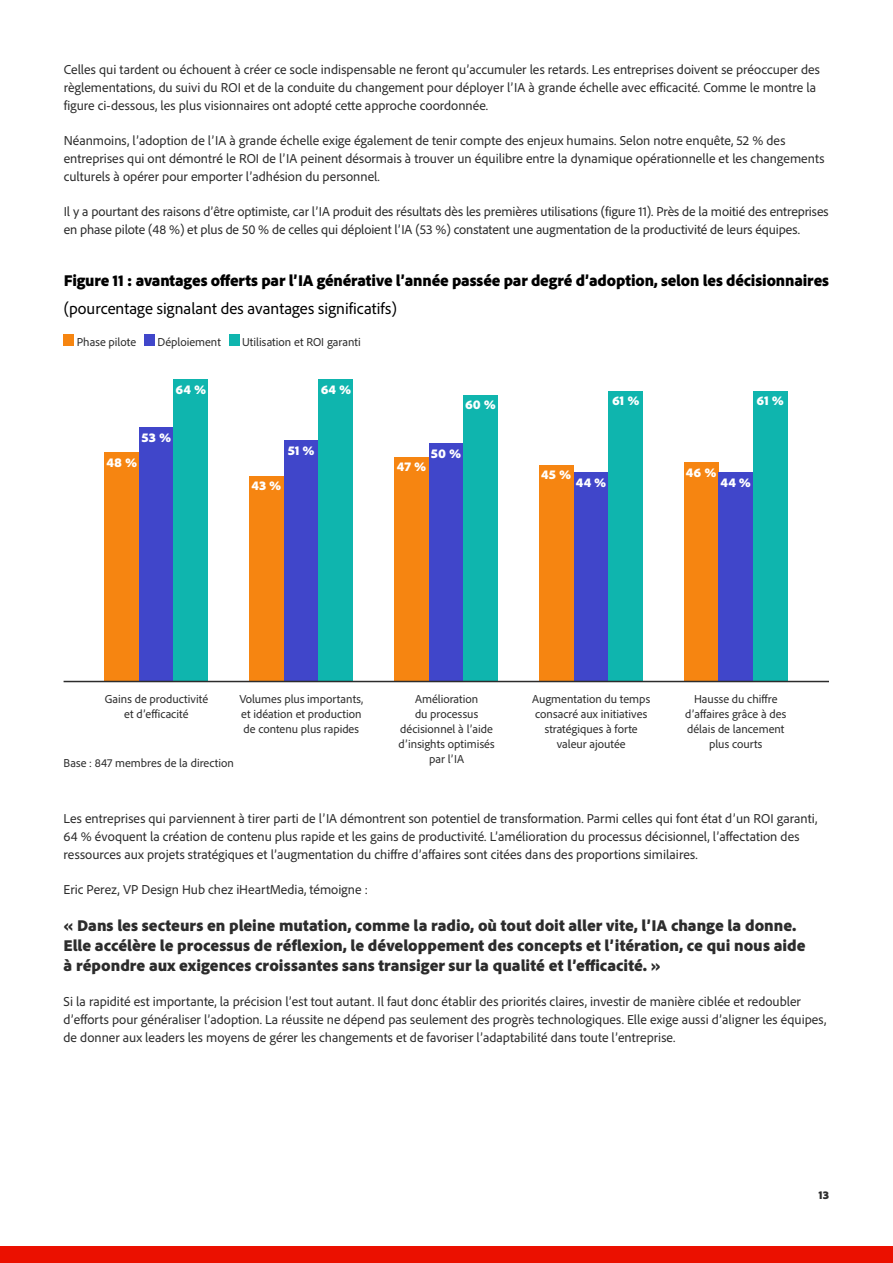
<style>
.page{position:relative;width:893px;height:1263px;background:#fff}
.page>*{position:absolute;margin:0;border:0;box-sizing:border-box;transform-origin:0 0}
.Quote_style{font:900 16.5px/19.8px "Adobe Clean";color:#2c2c2c}
.Subhead{font:900 16.5px "Adobe Clean";letter-spacing:-.01em;color:#000}
.Subhead-2{font:16.5px "Adobe Clean";color:#000}
.Body_copy_dark_gray{font:13.5px/18px "Adobe Clean";color:#2c2c2c}
.Body_copy_dark_gray-2{font:900 13.5px "Adobe Clean";letter-spacing:.005em;color:#fff}
.Label{font:12px/15px "Adobe Clean";color:#2c2c2c;text-align:center}
.Subhead-3{font:12px "Adobe Clean";color:#2c2c2c}
.Base_Source{font:12px "Adobe Clean";color:#2c2c2c}
.Quote_style-2{font:900 12px "Adobe Clean";color:#2c2c2c}
</style>
<div class="page">
<div style="left:0;top:1247px;width:893px;height:16px;background:#eb1000"></div>
<div style="left:64px;top:334px;width:10px;height:12px;background:#f68511"></div>
<div style="left:144px;top:334px;width:11px;height:12px;background:#4046ca"></div>
<div style="left:229px;top:334px;width:10px;height:12px;background:#0fb5ae"></div>
<div style="left:105px;top:452px;width:34px;height:229px;background:#f68511"></div>
<div style="left:139px;top:427px;width:35px;height:254px;background:#4046ca"></div>
<div style="left:174px;top:379px;width:34px;height:302px;background:#0fb5ae"></div>
<div style="left:249px;top:476px;width:35px;height:205px;background:#f68511"></div>
<div style="left:284px;top:440px;width:35px;height:241px;background:#4046ca"></div>
<div style="left:319px;top:379px;width:34px;height:302px;background:#0fb5ae"></div>
<div style="left:394px;top:457px;width:35px;height:224px;background:#f68511"></div>
<div style="left:429px;top:443px;width:34px;height:238px;background:#4046ca"></div>
<div style="left:463px;top:395px;width:35px;height:286px;background:#0fb5ae"></div>
<div style="left:539px;top:465px;width:35px;height:216px;background:#f68511"></div>
<div style="left:574px;top:472px;width:35px;height:209px;background:#4046ca"></div>
<div style="left:609px;top:391px;width:34px;height:290px;background:#0fb5ae"></div>
<div style="left:684px;top:462px;width:35px;height:219px;background:#f68511"></div>
<div style="left:719px;top:472px;width:34px;height:209px;background:#4046ca"></div>
<div style="left:753px;top:391px;width:34px;height:290px;background:#0fb5ae"></div>
<hr style="left:64px;top:681px;width:765px;height:1px;background:#2c2c2c">
<p class="Body_copy_dark_gray" style="left:64px;top:60px;width:758px">Celles qui tardent ou échouent à créer ce socle indispensable ne feront qu’accumuler les retards. Les entreprises doivent se préoccuper des règlementations, du suivi du ROI et de la conduite du changement pour déployer l’IA à grande échelle avec efficacité. Comme le montre la figure ci-dessous, les plus visionnaires ont adopté cette approche coordonnée.</p>
<p class="Body_copy_dark_gray" style="left:64px;top:131px;width:762px">Néanmoins, l’adoption de l’IA à grande échelle exige également de tenir compte des enjeux humains. Selon notre enquête, 52 % des entreprises qui ont démontré le ROI de l’IA peinent désormais à trouver un équilibre entre la dynamique opérationnelle et les changements culturels à opérer pour emporter l’adhésion du personnel.</p>
<p class="Body_copy_dark_gray" style="left:64px;top:202px;width:766px">Il y a pourtant des raisons d’être optimiste, car l’IA produit des résultats dès les premières utilisations (figure 11). Près de la moitié des entreprises en phase pilote (48 %) et plus de 50 % de celles qui déploient l’IA (53 %) constatent une augmentation de la productivité de leurs équipes.</p>
<p class="Subhead" style="left:64px;top:269px;width:767px">Figure 11 : avantages offerts par l’IA générative l’année passée par degré d’adoption, selon les décisionnaires</p>
<p class="Subhead-2" style="left:64px;top:298px;width:334px">(pourcentage signalant des avantages significatifs)</p>
<p class="Subhead-3" style="left:77px;top:334px;width:61px">Phase pilote</p>
<p class="Subhead-3" style="left:158px;top:334px;width:65px">Déploiement</p>
<p class="Subhead-3" style="left:242px;top:334px;width:120px">Utilisation et ROI garanti</p>
<p class="Body_copy_dark_gray-2" style="left:176px;top:380px;width:32px">64 %</p>
<p class="Body_copy_dark_gray-2" style="left:142px;top:428px;width:31px">53 %</p>
<p class="Body_copy_dark_gray-2" style="left:107px;top:453px;width:32px">48 %</p>
<p class="Body_copy_dark_gray-2" style="left:321px;top:380px;width:32px">64 %</p>
<p class="Body_copy_dark_gray-2" style="left:288px;top:441px;width:29px">51 %</p>
<p class="Body_copy_dark_gray-2" style="left:251px;top:477px;width:32px">43 %</p>
<p class="Body_copy_dark_gray-2" style="left:465px;top:396px;width:32px">60 %</p>
<p class="Body_copy_dark_gray-2" style="left:431px;top:444px;width:32px">50 %</p>
<p class="Body_copy_dark_gray-2" style="left:397px;top:458px;width:31px">47 %</p>
<p class="Body_copy_dark_gray-2" style="left:612px;top:391px;width:29px">61 %</p>
<p class="Body_copy_dark_gray-2" style="left:757px;top:391px;width:29px">61 %</p>
<p class="Body_copy_dark_gray-2" style="left:541px;top:465px;width:32px">45 %</p>
<p class="Body_copy_dark_gray-2" style="left:686px;top:463px;width:32px">46 %</p>
<p class="Body_copy_dark_gray-2" style="left:576px;top:473px;width:32px">44 %</p>
<p class="Body_copy_dark_gray-2" style="left:720px;top:473px;width:32px">44 %</p>
<p class="Label" style="left:105px;top:691px;width:105px">Gains de productivité et d’efficacité</p>
<p class="Label" style="left:239px;top:691px;width:125px;text-align:left">Volumes plus importants, et idéation et production de contenu plus rapides</p>
<p class="Label" style="left:398px;top:691px;width:98px">Amélioration<br>du processus décisionnel à l’aide d’insights optimisés par l’IA</p>
<p class="Label" style="left:532px;top:691px;width:119px">Augmentation du temps consacré aux initiatives stratégiques à forte valeur ajoutée</p>
<p class="Label" style="left:685px;top:691px;width:102px">Hausse du chiffre d’affaires grâce à des délais de lancement plus courts</p>
<p class="Base_Source" style="left:64px;top:755px;width:172px">Base : 847 membres de la direction</p>
<p class="Body_copy_dark_gray" style="left:64px;top:809px;width:755px">Les entreprises qui parviennent à tirer parti de l’IA démontrent son potentiel de transformation. Parmi celles qui font état d’un ROI garanti,<br>64 % évoquent la création de contenu plus rapide et les gains de productivité. L’amélioration du processus décisionnel, l’affectation des ressources aux projets stratégiques et l’augmentation du chiffre d’affaires sont citées dans des proportions similaires.</p>
<p class="Body_copy_dark_gray" style="left:64px;top:880px;width:306px">Eric Perez, VP Design Hub chez iHeartMedia, témoigne :</p>
<p class="Quote_style" style="left:64px;top:915px;width:743px">« Dans les secteurs en pleine mutation, comme la radio, où tout doit aller vite, l’IA change la donne.<br>Elle accélère le processus de réflexion, le développement des concepts et l’itération, ce qui nous aide à répondre aux exigences croissantes sans transiger sur la qualité et l’efficacité. »</p>
<p class="Body_copy_dark_gray" style="left:64px;top:992px;width:764px">Si la rapidité est importante, la précision l’est tout autant. Il faut donc établir des priorités claires, investir de manière ciblée et redoubler d’efforts pour généraliser l’adoption. La réussite ne dépend pas seulement des progrès technologiques. Elle exige aussi d’aligner les équipes, de donner aux leaders les moyens de gérer les changements et de favoriser l’adaptabilité dans toute l’entreprise.</p>
<p class="Quote_style-2" style="left:819px;top:1187px;width:12px">13</p>
</div>
